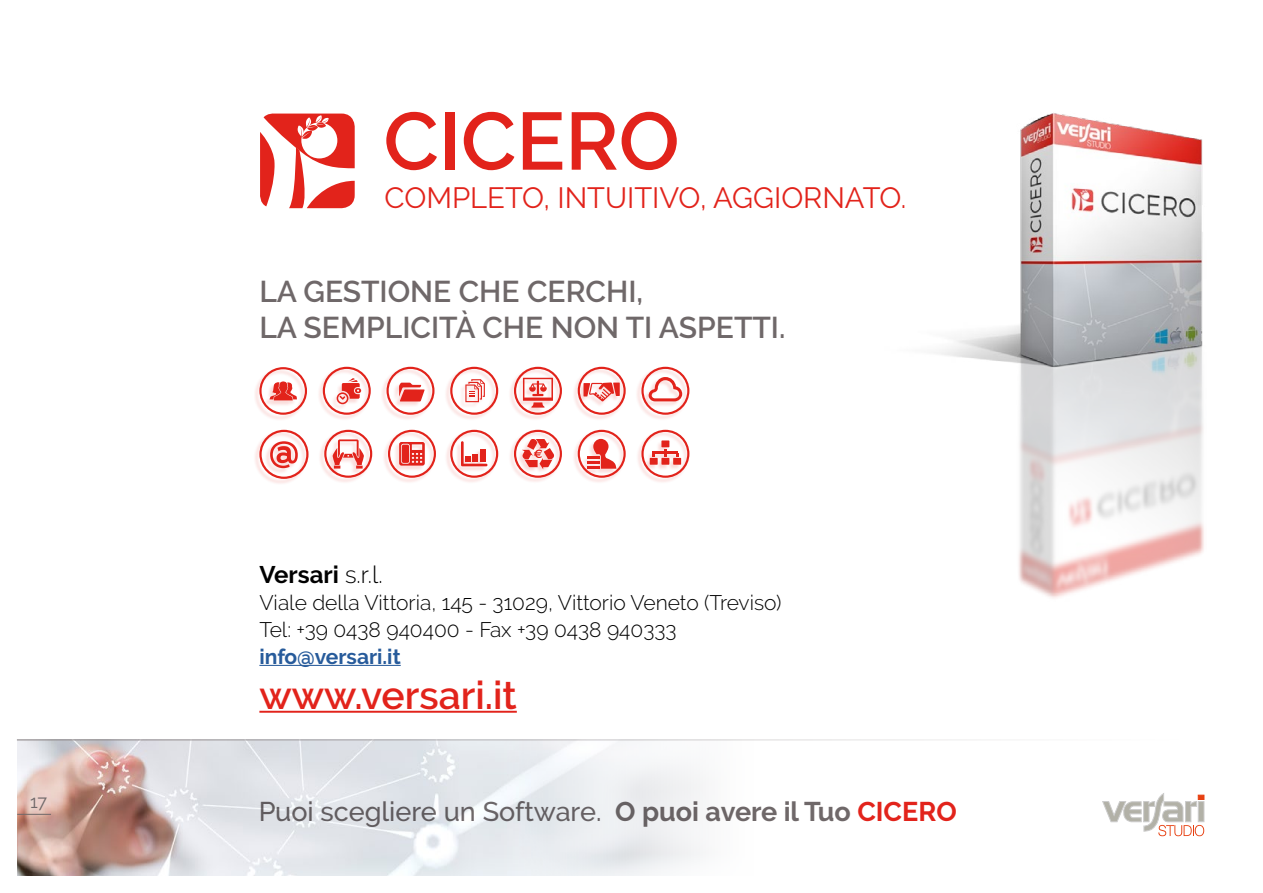
<style>
.page{position:relative;width:1263px;height:893px;background:#fff}
.page>*{position:absolute;margin:0;border:0;box-sizing:border-box;transform-origin:0 0}
.t1{font:600 81px "Raleway";color:#e2231b}
.t2{font:600 39px "Raleway";color:#e2231b}
.t3{font:600 30px/36px "Raleway";color:#6f6869}
.t4{font:29.25px "Raleway";color:#e2231b}
.t5{font:500 27px "Raleway";color:#6f6869}
.t6{font:700 24px "Raleway";color:#000}
.t7{font:300 21px/27px "Raleway";color:#000}
.t8{font:700 21px "Raleway";color:#275b9b}
.t9{font:18px "Raleway";color:#6f6869}
.s1{font-weight:300}
.s2{font-weight:700}
.s3{font-weight:700;color:#e2231b}
</style>
<div class="page">
<img style="left:934px;top:113px;width:270px;height:486px">
<hr style="left:259px;top:665px;width:142px;height:1px;background:#275b9b">
<hr style="left:259px;top:711px;width:258px;height:2px;background:#e2231b">
<img style="left:17px;top:740px;width:757px;height:136px">
<hr style="left:17px;top:814px;width:34px;height:1px;background:#6f6869">
<svg style="left:1102px;top:793px;width:102px;height:43px"></svg>
<hr style="left:17px;top:739px;width:1229px;height:1px;background:#948e8f">
<div style="left:319px;top:431px;width:53px;height:53px;background:#e2231b;opacity:.16"></div>
<svg style="left:324px;top:430px;width:48px;height:48px"></svg>
<div style="left:382px;top:431px;width:54px;height:53px;background:#e2231b;opacity:.16"></div>
<svg style="left:388px;top:430px;width:48px;height:48px"></svg>
<div style="left:572px;top:431px;width:53px;height:53px;background:#e2231b;opacity:.16"></div>
<svg style="left:578px;top:430px;width:48px;height:48px"></svg>
<div style="left:636px;top:431px;width:53px;height:53px;background:#e2231b;opacity:.16"></div>
<svg style="left:641px;top:430px;width:48px;height:48px"></svg>
<div style="left:508px;top:430px;width:53px;height:53px;background:#e2231b;opacity:.16"></div>
<svg style="left:514px;top:430px;width:48px;height:48px"></svg>
<div style="left:254px;top:431px;width:54px;height:54px;background:#e2231b;opacity:.16"></div>
<svg style="left:259px;top:430px;width:49px;height:49px"></svg>
<div style="left:445px;top:368px;width:53px;height:53px;background:#e2231b;opacity:.16"></div>
<svg style="left:450px;top:367px;width:48px;height:48px"></svg>
<div style="left:254px;top:368px;width:52px;height:52px;background:#e2231b;opacity:.16"></div>
<svg style="left:259px;top:367px;width:48px;height:48px"></svg>
<div style="left:317px;top:368px;width:53px;height:53px;background:#e2231b;opacity:.16"></div>
<svg style="left:323px;top:367px;width:48px;height:48px"></svg>
<div style="left:381px;top:368px;width:53px;height:53px;background:#e2231b;opacity:.16"></div>
<svg style="left:386px;top:367px;width:48px;height:48px"></svg>
<div style="left:508px;top:368px;width:53px;height:53px;background:#e2231b;opacity:.16"></div>
<svg style="left:514px;top:367px;width:48px;height:48px"></svg>
<div style="left:572px;top:368px;width:53px;height:53px;background:#e2231b;opacity:.16"></div>
<svg style="left:578px;top:367px;width:48px;height:48px"></svg>
<div style="left:636px;top:368px;width:53px;height:53px;background:#e2231b;opacity:.16"></div>
<svg style="left:641px;top:367px;width:48px;height:48px"></svg>
<div style="left:444px;top:431px;width:53px;height:53px;background:#e2231b;opacity:.16"></div>
<svg style="left:450px;top:430px;width:48px;height:48px"></svg>
<div style="left:480px;top:449px;width:5px;height:12px;background:#e2231b"></div>
<svg style="left:260px;top:113px;width:95px;height:96px"></svg>
<h1 class="t1" style="left:383px;top:95px;width:298px">CICERO</h1>
<h3 class="t4" style="left:385px;top:181px;width:523px">COMPLETO, INTUITIVO, AGGIORNATO.</h3>
<h3 class="t3" style="left:259px;top:274px;width:528px">LA GESTIONE CHE CERCHI,<br>LA SEMPLICITÀ CHE NON TI ASPETTI.</h3>
<p class="t6" style="left:259px;top:561px;width:125px">Versari <span class="s1">s.r.l.</span></p>
<p class="t7" style="left:259px;top:589px;width:524px">Viale della Vittoria, 145 - 31029, Vittorio Veneto (Treviso)<br>Tel: +39 0438 940400 - Fax +39 0438 940333</p>
<p class="t8" style="left:259px;top:644px;width:143px">info@versari.it</p>
<h2 class="t2" style="left:259px;top:673px;width:259px">www.versari.it</h2>
<p class="t9" style="left:30px;top:791px;width:20px">01</p>
<p class="t9" style="left:30px;top:791px;width:19px">17</p>
<p class="t5" style="left:258px;top:795px;width:700px">Puoi scegliere un Software. <span class="s2">O puoi avere il Tuo</span> <span class="s3">CICERO</span></p>
</div>
